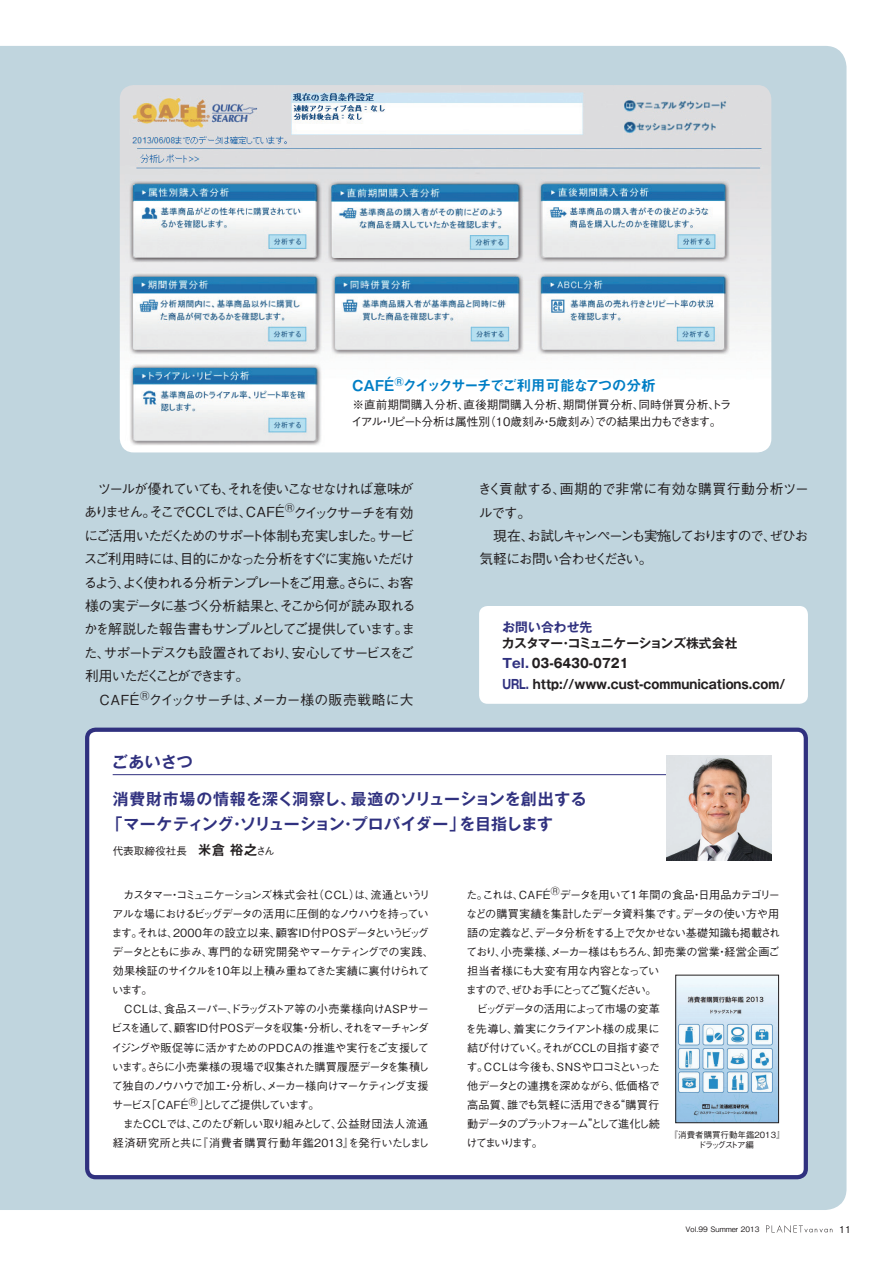
<style>
.page{position:relative;width:893px;height:1263px;background:#fff}
.page>*{position:absolute;margin:0;border:0;box-sizing:border-box;transform-origin:0 0}
.t1{font:700 15.9px/24.5px "Gothic MB101 Pro De";letter-spacing:.01em;color:#30317f}
.t2{font:14.85px "Midashi Go Pro MB31";letter-spacing:-.13em;color:#007ec5}
.t3{font:500 13.8px/23.4px "Gothic BBB Pro";letter-spacing:-.115em;color:#231f20}
.t4{font:500 13.8px/23.4px "Gothic BBB Pro";letter-spacing:-.075em;color:#231f20}
.t5{font:700 12.75px/20.2px "Gothic MB101 Pro";color:#231f20;scale:.91 1}
.t6{font:700 12.75px "Gothic MB101 Pro De";letter-spacing:-.03em;color:#231f20}
.t7{font:700 12.75px "Gothic MB101 Pro De";letter-spacing:.01em;color:#30317f}
.t8{font:500 11.7px/17px "Gothic BBB Pro";color:#231f20}
.t9{font:500 11.1px/19.2px "Gothic BBB Pro";letter-spacing:-.09em;color:#231f20}
.t10{font:500 10.65px "Gothic BBB Pro";color:#231f20}
.t11{font:500 9.6px "Gothic BBB Pro";color:#231f20}
.t12{font:500 8.55px/10.6px "Gothic BBB Pro";color:#231f20;text-align:center}
.t13{font:500 7.5px "Gothic BBB Pro";color:#231f20}
.s1{color:#30317f}
.s2{font-family:"Midashi Go Pro MB31";font-weight:400;font-size:13.8px}
</style>
<div class="page">
<div style="left:0;top:46px;width:846px;height:1164px;background:#c0d5de"></div>
<div style="left:87px;top:730px;width:719px;height:447px;background:#fff;border-radius:9px"></div>
<div style="left:85px;top:728px;width:723px;height:451px;border:4px solid #30317f;border-radius:9px"></div>
<div style="left:479px;top:606px;width:329px;height:98px;background:#fff;border-radius:9px"></div>
<svg style="left:655px;top:532px;width:5px;height:4px"></svg>
<img style="left:120px;top:85px;width:651px;height:367px">
<hr style="left:113px;top:774px;width:626px;height:1px;background:#30317f">
<img style="left:666px;top:755px;width:105px;height:105px">
<img style="left:677px;top:977px;width:100px;height:144px">
<div style="left:675px;top:975px;width:104px;height:148px;border:1px solid #231f20"></div>
<svg style="left:766px;top:1225px;width:66px;height:8px"></svg>
<h2 class="t2" style="left:350px;top:373px;width:307px">ＣＡＦÉ<sup>®</sup>クイックサーチでご利用可能な７つの分析</h2>
<p class="t8" style="left:351px;top:394px;width:382px">※直前期間購入分析、直後期間購入分析、期間併買分析、同時併買分析、トライアル・リピート分析は属性別（10歳刻み・5歳刻み）での結果出力もできます。</p>
<p class="t3" style="left:84px;top:475px;width:334px">　ツールが優れていても、それを使いこなせなければ意味がありません。そこでＣＣＬでは、ＣＡＦÉ<sup>®</sup>クイックサーチを有効にご活用いただくためのサポート体制も充実しました。サービスご利用時には、目的にかなった分析をすぐに実施いただけるよう、よく使われる分析テンプレートをご用意。さらに、お客様の実データに基づく分析結果と、そこから何が読み取れるかを解説した報告書もサンプルとしてご提供しています。また、サポートデスクも設置されており、安心してサービスをご利用いただくことができます。<br>　ＣＡＦÉ<sup>®</sup>クイックサーチは、メーカー様の販売戦略に大</p>
<p class="t4" style="left:478px;top:475px;width:333px">きく貢献する、画期的で非常に有効な購買行動分析ツールです。<br>　現在、お試しキャンペーンも実施しておりますので、ぜひお気軽にお問い合わせください。</p>
<p class="t7" style="left:502px;top:616px;width:92px">お問い合わせ先</p>
<p class="t6" style="left:502px;top:632px;width:237px">カスタマー・コミュニケーションズ株式会社</p>
<p class="t5" style="left:502px;top:652px;width:312px"><span class="s1">Tel.</span> 03-6430-0721<br><span class="s1">URL.</span> http://www.cust-communications.com/</p>
<h1 class="t1" style="left:112px;top:748px;width:82px">ごあいさつ</h1>
<h1 class="t1" style="left:107px;top:785px;width:481px;text-indent:6px">消費財市場の情報を深く洞察し、最適のソリューションを創出する「マーケティング・ソリューション・プロバイダー」を目指します</h1>
<p class="t10" style="left:113px;top:843px;width:164px">代表取締役社長　<span class="s2">米倉 裕之</span>さん</p>
<p class="t9" style="left:111px;top:883px;width:324px">　カスタマー・コミュニケーションズ株式会社（ＣＣＬ）は、流通というリアルな場におけるビッグデータの活用に圧倒的なノウハウを持っています。それは、２０００年の設立以来、顧客ＩＤ付ＰＯＳデータというビッグデータとともに歩み、専門的な研究開発やマーケティングでの実践、効果検証のサイクルを10年以上積み重ねてきた実績に裏付けられています。<br>　ＣＣＬは、食品スーパー、ドラッグストア等の小売業様向けＡＳＰサービスを通して、顧客ＩＤ付ＰＯＳデータを収集・分析し、それをマーチャンダイジングや販促等に活かすためのＰＤＣＡの推進や実行をご支援しています。さらに小売業様の現場で収集された購買履歴データを集積して独自のノウハウで加工・分析し、メーカー様向けマーケティング支援サービス「ＣＡＦÉ®」としてご提供しています。<br>　またＣＣＬでは、このたび新しい取り組みとして、公益財団法人流通経済研究所と共に『消費者購買行動年鑑2013』を発行いたしまし</p>
<p class="t9" style="left:465px;top:883px;width:316px">た。これは、ＣＡＦÉ®データを用いて１年間の食品・日用品カテゴリーなどの購買実績を集計したデータ資料集です。データの使い方や用語の定義など、データ分析をする上で欠かせない基礎知識も掲載されており、小売業様、メーカー様はもちろん、卸売業の営業・経営企画ご担当者様にも大変有用な内容となってい<br>ますので、ぜひお手にとってご覧ください。<br>　ビッグデータの活用によって市場の変革<br>を先導し、着実にクライアント様の成果に<br>結び付けていく。それがＣＣＬの目指す姿で<br>す。ＣＣＬは今後も、ＳＮＳや口コミといった<br>他データとの連携を深めながら、低価格で<br>高品質、誰でも気軽に活用できる“購買行<br>動データのプラットフォーム”として進化し続<br>けてまいります。</p>
<p class="t12" style="left:669px;top:1128px;width:117px">『消費者購買行動年鑑2013』ドラッグストア編</p>
<p class="t13" style="left:685px;top:1223px;width:76px">Vol.99 Summer 2013</p>
<p class="t11" style="left:839px;top:1221px;width:14px">11</p>
</div>
